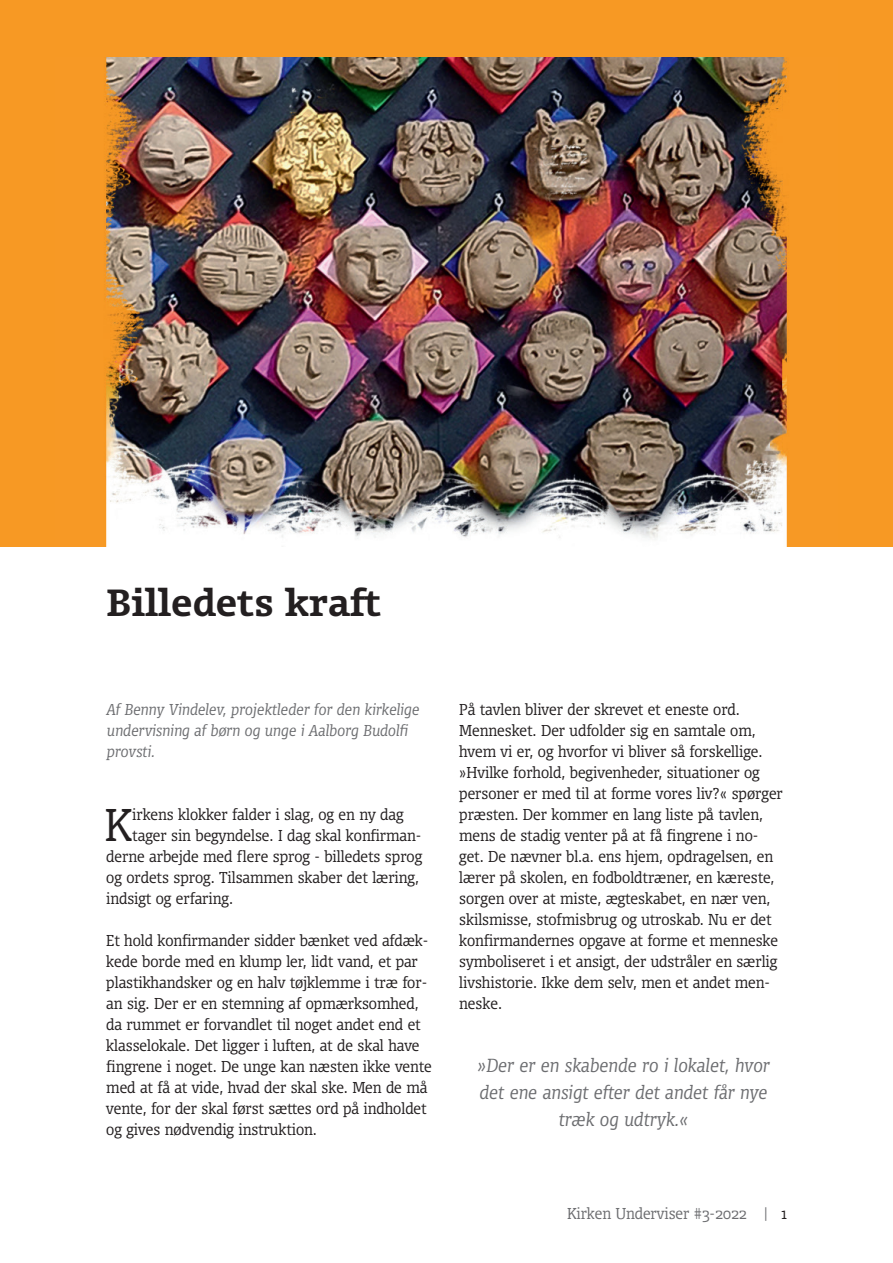
<style>
.page{position:relative;width:893px;height:1263px;background:#fff}
.page>*{position:absolute;margin:0;border:0;box-sizing:border-box;transform-origin:0 0}
.t1{font:300 43.65px "Olsen OT";color:#231f20;scale:.95 1}
.t2{font:700 36px "Olsen OT";color:#231f20}
.t3{font:italic 300 18px/27px "Olsen OT";color:#6c6d70;text-align:center;scale:.95 1}
.t4{font:300 15px/21px "Olsen OT";color:#231f20;scale:.95 1}
.t5{font:italic 300 15px/21px "Olsen OT";color:#6c6d70;scale:.95 1}
.t6{font:300 15px "Olsen OT";color:#6c6d70;scale:.95 1}
.s1{color:#231f20}
</style>
<div class="page">
<div style="left:0;top:0;width:893px;height:547px;background:#f79924"></div>
<img style="left:106px;top:57px;width:681px;height:490px">
<h2 class="t2" style="left:106px;top:579px;width:276px">Billedets kraft</h2>
<p class="t5" style="left:106px;top:698px;width:331px">Af Benny Vindelev, projektleder for den kirkelige undervisning af børn og unge i Aalborg Budolfi provsti.</p>
<h1 class="t1" style="left:105px;top:797px;width:31px">K</h1>
<p class="t4" style="left:132px;top:804px;width:287px">irkens klokker falder i slag, og en ny dag</p>
<p class="t4" style="left:132px;top:825px;width:306px">tager sin begyndelse. I dag skal konfirman-</p>
<p class="t4" style="left:106px;top:846px;width:334px">derne arbejde med flere sprog - billedets sprog</p>
<p class="t4" style="left:106px;top:867px;width:331px">og ordets sprog. Tilsammen skaber det læring,</p>
<p class="t4" style="left:106px;top:888px;width:135px">indsigt og erfaring.</p>
<p class="t4" style="left:106px;top:930px;width:344px">Et hold konfirmander sidder bænket ved afdæk&shy;kede borde med en klump ler, lidt vand, et par plastikhandsker og en halv tøjklemme i træ for&shy;an sig. Der er en stemning af opmærksomhed, da rummet er forvandlet til noget andet end et klasselokale. Det ligger i luften, at de skal have fingrene i noget. De unge kan næsten ikke vente med at få at vide, hvad der skal ske. Men de må vente, for der skal først sættes ord på indholdet og gives nødvendig instruktion.</p>
<p class="t4" style="left:459px;top:699px;width:342px">På tavlen bliver der skrevet et eneste ord.<br>Mennesket. Der udfolder sig en samtale om, hvem vi er, og hvorfor vi bliver så forskellige. »Hvilke forhold, begivenheder, situationer og personer er med til at forme vores liv?« spørger præsten. Der kommer en lang liste på tavlen, mens de stadig venter på at få fingrene i no&shy;get. De nævner bl.a. ens hjem, opdragelsen, en lærer på skolen, en fodboldtræner, en kæreste, sorgen over at miste, ægteskabet, en nær ven, skilsmisse, stofmisbrug og utroskab. Nu er det konfirmandernes opgave at forme et menneske symboliseret i et ansigt, der udstråler en særlig livshistorie. Ikke dem selv, men et andet men&shy;neske.</p>
<p class="t3" style="left:477px;top:1051px;width:309px">»Der er en skabende ro i lokalet, hvor det ene ansigt efter det andet får nye træk og udtryk.«</p>
<p class="t6" style="left:567px;top:1204px;width:233px">Kirken Underviser #3-2022 | <span class="s1">1</span></p>
</div>
